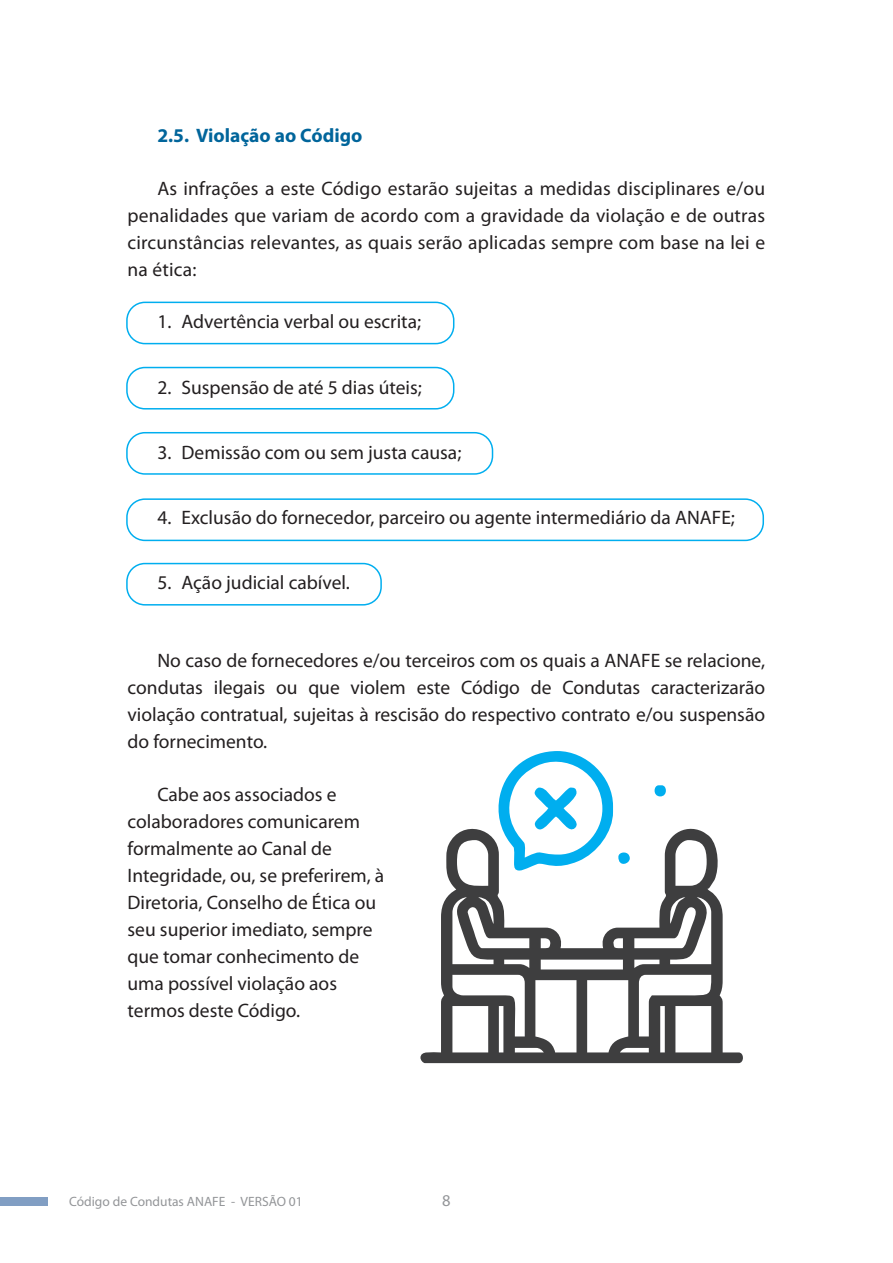
<style>
.page{position:relative;width:893px;height:1263px;background:#fff}
.page>*{position:absolute;margin:0;border:0;box-sizing:border-box;transform-origin:0 0}
.t1{font:19.5px/27px "Myriad Pro";color:#231f20;text-align:justify}
.t2{font:700 19.5px "Myriad Pro";color:#01659b}
.t3{font:16.5px "Myriad Pro";color:#939598}
.t4{font:13.5px "Myriad Pro";color:#939598}
</style>
<div class="page">
<div style="left:0;top:1197px;width:48px;height:9px;background:#819ec3"></div>
<div style="left:126px;top:302px;width:328px;height:42px;border:2px solid #00aeef;border-radius:18px"></div>
<div style="left:126px;top:367px;width:328px;height:42px;border:2px solid #00aeef;border-radius:18px"></div>
<div style="left:126px;top:432px;width:367px;height:43px;border:2px solid #00aeef;border-radius:18px"></div>
<div style="left:126px;top:498px;width:638px;height:43px;border:2px solid #00aeef;border-radius:18px"></div>
<div style="left:126px;top:563px;width:256px;height:42px;border:2px solid #00aeef;border-radius:18px"></div>
<svg style="left:420px;top:828px;width:323px;height:235px"></svg>
<svg style="left:654px;top:785px;width:12px;height:11px"></svg>
<svg style="left:496px;top:751px;width:134px;height:119px"></svg>
<p class="t2" style="left:157px;top:123px;width:207px">2.5. Violação ao Código</p>
<p class="t1" style="left:128px;top:174px;width:639px;text-indent:30px">As infrações a este Código estarão sujeitas a medidas disciplinares e/ou penalidades que variam de acordo com a gravidade da violação e de outras circunstâncias relevantes, as quais serão aplicadas sempre com base na lei e na ética:</p>
<p class="t1" style="left:157px;top:308px;width:265px">1. Advertência verbal ou escrita;</p>
<p class="t1" style="left:157px;top:373px;width:266px">2. Suspensão de até 5 dias úteis;</p>
<p class="t1" style="left:157px;top:438px;width:306px">3. Demissão com ou sem justa causa;</p>
<p class="t1" style="left:157px;top:504px;width:579px">4. Exclusão do fornecedor, parceiro ou agente intermediário da ANAFE;</p>
<p class="t1" style="left:157px;top:569px;width:194px">5. Ação judicial cabível.</p>
<p class="t1" style="left:128px;top:647px;width:639px;text-indent:30px">No caso de fornecedores e/ou terceiros com os quais a ANAFE se relacione, condutas ilegais ou que violem este Código de Condutas caracterizarão violação contratual, sujeitas à rescisão do respectivo contrato e/ou suspensão do fornecimento.</p>
<p class="t1" style="left:128px;top:780px;width:258px;text-align:left;text-indent:30px">Cabe aos associados e colaboradores comunicarem formalmente ao Canal de<br>Integridade, ou, se preferirem, à<br>Diretoria, Conselho de Ética ou seu superior imediato, sempre que tomar conhecimento de uma possível violação aos termos deste Código.</p>
<p class="t4" style="left:69px;top:1193px;width:235px">Código de Condutas ANAFE - VERSÃO 01</p>
<p class="t3" style="left:442px;top:1190px;width:10px">8</p>
</div>
